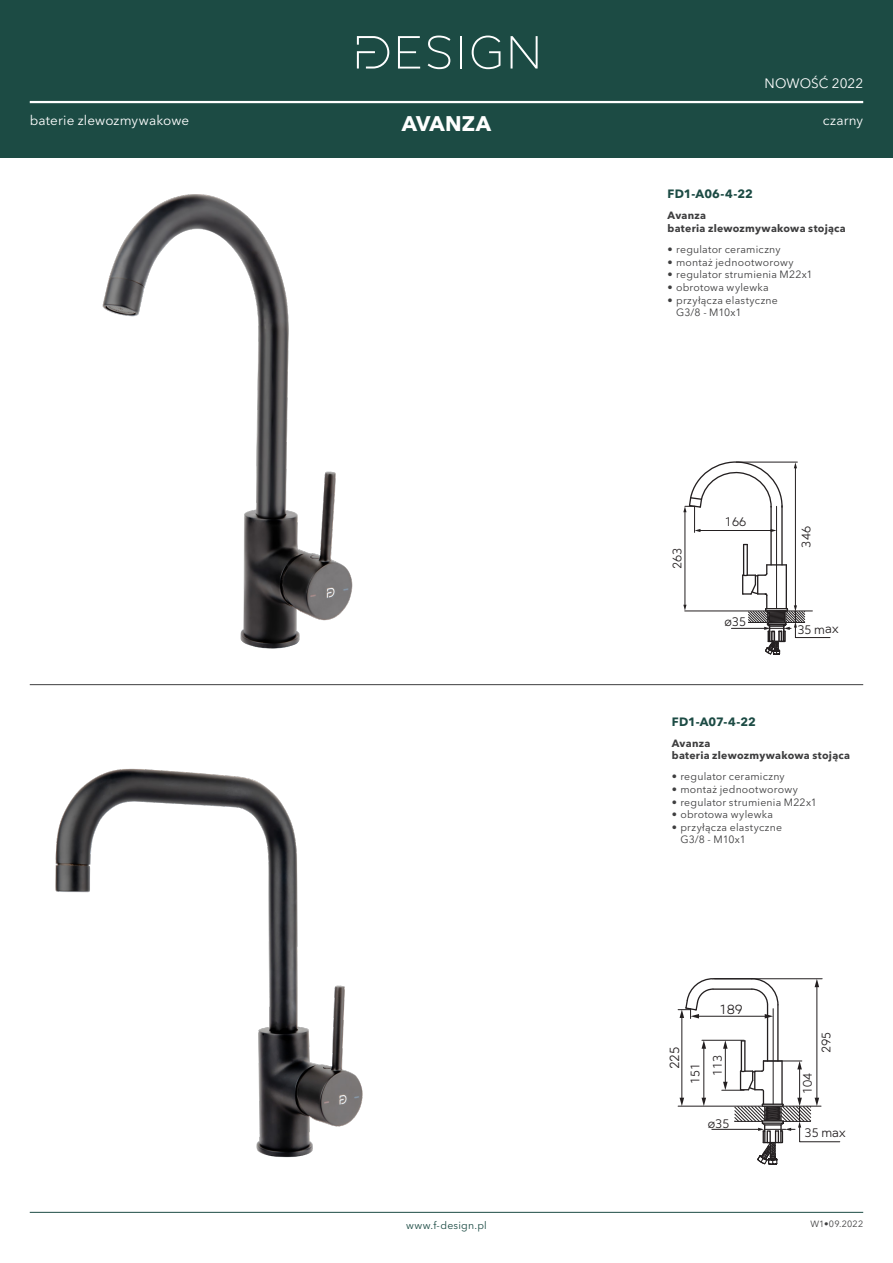
<style>
.page{position:relative;width:893px;height:1263px;background:#fff}
.page>*{position:absolute;margin:0;border:0;box-sizing:border-box;transform-origin:0 0}
.t1{font:700 21px "Avenir Next LT Pro";letter-spacing:.005em;color:#fff}
.t2{font:13.5px "Avenir Next LT Pro";letter-spacing:.005em;color:#fff}
.t3{font:13.5px "Mirai";color:#231f20}
.t4{font:12.6px "Mirai";color:#231f20}
.t5{font:700 12px "Avenir Next LT Pro";color:#1c4b44}
.t6{font:10.5px/12.6px "Avenir Next LT Pro";letter-spacing:.02em;color:#3e3e3f}
.t7{font:700 10.5px/12.6px "Avenir Next LT Pro";letter-spacing:.025em;color:#3e3e3f}
.t8{font:10.5px "Avenir Next LT Pro";letter-spacing:.02em;color:#1c4b44}
.t9{font:9px "Avenir Next LT Pro";letter-spacing:.015em;color:#3e3e3f}
</style>
<div class="page">
<hr style="left:30px;top:1212px;width:833px;height:1px;background:#1c4b44">
<div style="left:0;top:0;width:893px;height:157px;background:#1c4b44"></div>
<svg style="left:511px;top:36px;width:27px;height:33px"></svg>
<svg style="left:398px;top:36px;width:22px;height:33px"></svg>
<svg style="left:428px;top:36px;width:22px;height:33px"></svg>
<hr style="left:460px;top:36px;width:2px;height:33px;background:#fff">
<svg style="left:472px;top:36px;width:28px;height:33px"></svg>
<svg style="left:357px;top:36px;width:32px;height:33px"></svg>
<hr style="left:30px;top:101px;width:833px;height:2px;background:#fff">
<hr style="left:30px;top:684px;width:833px;height:1px;background:#3e3e3f">
<img style="left:55px;top:768px;width:308px;height:390px">
<img style="left:102px;top:194px;width:251px;height:455px">
<hr style="left:731px;top:628px;width:34px;height:1px;background:#231f20">
<hr style="left:781px;top:506px;width:2px;height:59px;background:#231f20">
<hr style="left:770px;top:506px;width:2px;height:59px;background:#231f20">
<hr style="left:747px;top:544px;width:1px;height:31px;background:#231f20">
<hr style="left:743px;top:544px;width:1px;height:31px;background:#231f20">
<hr style="left:795px;top:467px;width:1px;height:139px;background:#231f20">
<svg style="left:741px;top:564px;width:90px;height:91px"></svg>
<hr style="left:684px;top:511px;width:1px;height:95px;background:#231f20">
<svg style="left:683px;top:605px;width:3px;height:6px"></svg>
<hr style="left:736px;top:462px;width:61px;height:1px;background:#231f20">
<svg style="left:683px;top:461px;width:100px;height:71px"></svg>
<hr style="left:776px;top:506px;width:1px;height:103px;background:#231f20">
<hr style="left:685px;top:611px;width:127px;height:1px;background:#231f20">
<hr style="left:702px;top:1040px;width:42px;height:1px;background:#231f20">
<hr style="left:773px;top:1009px;width:1px;height:97px;background:#231f20">
<hr style="left:712px;top:1129px;width:47px;height:1px;background:#231f20">
<hr style="left:816px;top:986px;width:1px;height:113px;background:#231f20">
<svg style="left:815px;top:979px;width:4px;height:8px"></svg>
<hr style="left:725px;top:1047px;width:1px;height:36px;background:#231f20">
<svg style="left:723px;top:1040px;width:5px;height:9px"></svg>
<hr style="left:703px;top:1047px;width:1px;height:52px;background:#231f20">
<svg style="left:702px;top:1098px;width:4px;height:8px"></svg>
<svg style="left:702px;top:1040px;width:4px;height:9px"></svg>
<hr style="left:697px;top:1016px;width:69px;height:1px;background:#231f20">
<svg style="left:765px;top:1014px;width:8px;height:4px"></svg>
<hr style="left:681px;top:1016px;width:1px;height:83px;background:#231f20">
<svg style="left:680px;top:1098px;width:4px;height:8px"></svg>
<hr style="left:678px;top:1106px;width:143px;height:1px;background:#231f20">
<hr style="left:744px;top:1041px;width:1px;height:30px;background:#231f20">
<hr style="left:741px;top:1041px;width:1px;height:30px;background:#231f20">
<svg style="left:722px;top:1060px;width:118px;height:105px"></svg>
<hr style="left:763px;top:1103px;width:20px;height:2px;background:#231f20">
<hr style="left:777px;top:1005px;width:2px;height:56px;background:#231f20">
<svg style="left:750px;top:979px;width:29px;height:27px"></svg>
<svg style="left:678px;top:978px;width:36px;height:40px"></svg>
<hr style="left:767px;top:1005px;width:1px;height:56px;background:#231f20">
<hr style="left:713px;top:978px;width:39px;height:1px;background:#231f20">
<hr style="left:713px;top:988px;width:39px;height:2px;background:#231f20">
<hr style="left:714px;top:978px;width:108px;height:1px;background:#231f20">
<hr style="left:763px;top:1061px;width:39px;height:1px;background:#231f20">
<p class="t2" style="left:30px;top:112px;width:161px">baterie zlewozmywakowe</p>
<h1 class="t1" style="left:402px;top:110px;width:91px">AVANZA</h1>
<p class="t2" style="left:765px;top:76px;width:100px">NOWOŚĆ 2022</p>
<p class="t2" style="left:823px;top:112px;width:42px">czarny</p>
<p class="t5" style="left:668px;top:187px;width:87px">FD1-A06-4-22</p>
<p class="t7" style="left:668px;top:209px;width:180px">Avanza<br>bateria zlewozmywakowa stojąca</p>
<p class="t6" style="left:668px;top:243px;width:114px">• regulator ceramiczny</p>
<p class="t6" style="left:668px;top:256px;width:128px">• montaż jednootworowy</p>
<p class="t6" style="left:668px;top:268px;width:147px">• regulator strumienia M22x1</p>
<p class="t6" style="left:668px;top:281px;width:103px">• obrotowa wylewka</p>
<p class="t6" style="left:676px;top:293px;width:103px;text-indent:-9px">• przyłącza elastyczne<br>G3/8 - M10x1</p>
<p class="t4" style="left:668px;top:569px;width:23px;rotate:-90deg">263</p>
<p class="t4" style="left:725px;top:512px;width:23px">166</p>
<p class="t4" style="left:724px;top:613px;width:23px">ø35</p>
<p class="t4" style="left:797px;top:548px;width:23px;rotate:-90deg">346</p>
<p class="t4" style="left:797px;top:620px;width:43px">35 max</p>
<p class="t5" style="left:672px;top:714px;width:86px">FD1-A07-4-22</p>
<p class="t7" style="left:672px;top:737px;width:180px">Avanza<br>bateria zlewozmywakowa stojąca</p>
<p class="t6" style="left:672px;top:770px;width:114px">• regulator ceramiczny</p>
<p class="t6" style="left:672px;top:783px;width:128px">• montaż jednootworowy</p>
<p class="t6" style="left:672px;top:796px;width:147px">• regulator strumienia M22x1</p>
<p class="t6" style="left:672px;top:808px;width:103px">• obrotowa wylewka</p>
<p class="t6" style="left:680px;top:821px;width:103px;text-indent:-9px">• przyłącza elastyczne<br>G3/8 - M10x1</p>
<p class="t3" style="left:664px;top:1069px;width:24px;rotate:-90deg">225</p>
<p class="t4" style="left:686px;top:1084px;width:23px;rotate:-90deg">151</p>
<p class="t3" style="left:719px;top:1000px;width:25px">189</p>
<p class="t4" style="left:708px;top:1076px;width:23px;rotate:-90deg">113</p>
<p class="t4" style="left:708px;top:1114px;width:23px">ø35</p>
<p class="t4" style="left:817px;top:1053px;width:23px;rotate:-90deg">295</p>
<p class="t4" style="left:798px;top:1094px;width:23px;rotate:-90deg">104</p>
<p class="t4" style="left:805px;top:1123px;width:43px">35 max</p>
<p class="t8" style="left:406px;top:1219px;width:82px">www.f-design.pl</p>
<p class="t9" style="left:810px;top:1219px;width:54px">W1•09.2022</p>
</div>
